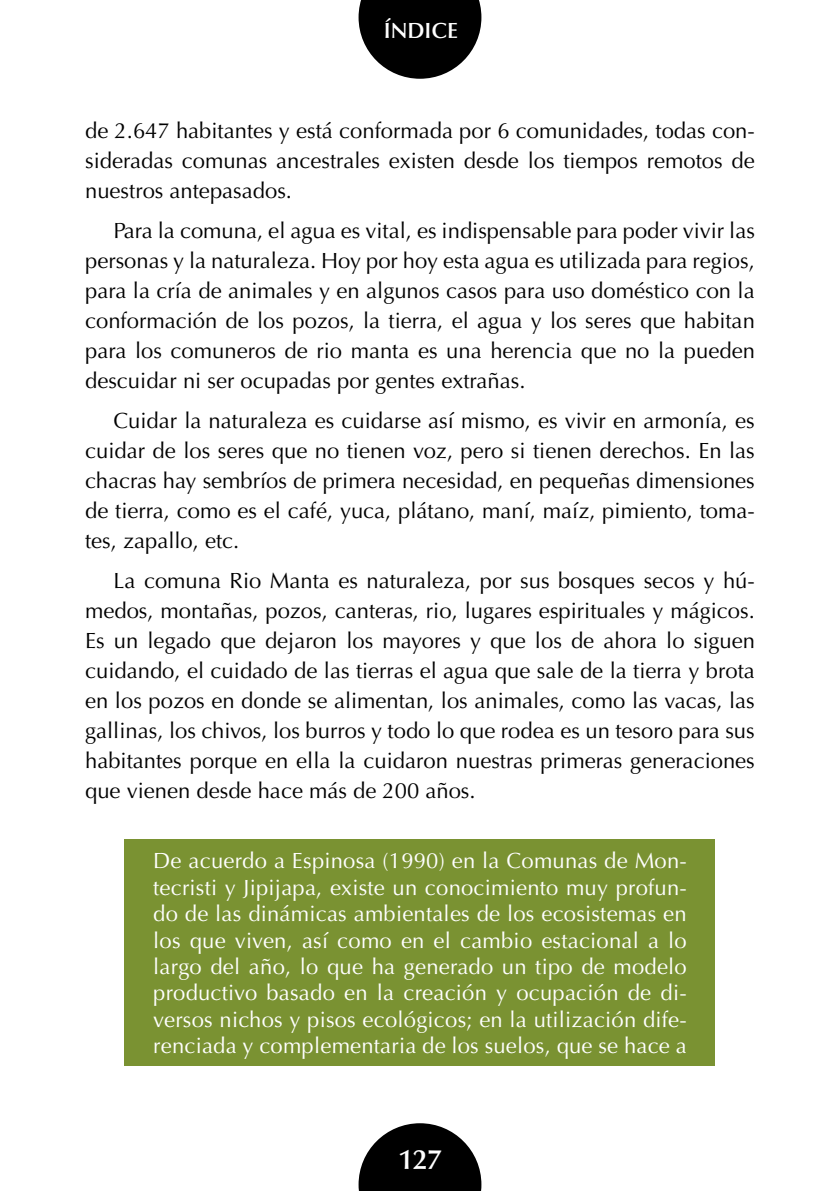
<style>
.page{position:relative;width:840px;height:1191px;background:#fff}
.page>*{position:absolute;margin:0;border:0;box-sizing:border-box;transform-origin:0 0}
.t1{font:600 28px "Optima LT Std";color:#fff}
.t2{font:22px/30px "Optima LT Std";color:#000;text-align:justify}
.t3{font:22px/26.4px "Optima LT Std";letter-spacing:.01em;color:#fff;text-align:justify}
.t4{font:600 22px "Optima LT Std";color:#fff}
</style>
<div class="page">
<svg style="left:358px;top:1123px;width:123px;height:68px"></svg>
<svg style="left:358px;top:0;width:123px;height:79px"></svg>
<div style="left:125px;top:839px;width:589px;height:227px;background:#7a9232"></div>
<p class="t4" style="left:383px;top:18px;width:76px">ÍNDICE</p>
<p class="t2" style="left:85px;top:116px;width:670px">de 2.647 habitantes y está conformada por 6 comunidades, todas con&shy;sideradas comunas ancestrales existen desde los tiempos remotos de nuestros antepasados.</p>
<p class="t2" style="left:85px;top:216px;width:671px;text-indent:28px">Para la comuna, el agua es vital, es indispensable para poder vivir las personas y la naturaleza. Hoy por hoy esta agua es utilizada para regios, para la cría de animales y en algunos casos para uso doméstico con la conformación de los pozos, la tierra, el agua y los seres que habitan para los comuneros de rio manta es una herencia que no la pueden descuidar ni ser ocupadas por gentes extrañas.</p>
<p class="t2" style="left:85px;top:406px;width:670px;text-indent:28px">Cuidar la naturaleza es cuidarse así mismo, es vivir en armonía, es cuidar de los seres que no tienen voz, pero si tienen derechos. En las chacras hay sembríos de primera necesidad, en pequeñas dimensiones de tierra, como es el café, yuca, plátano, maní, maíz, pimiento, toma&shy;tes, zapallo, etc.</p>
<p class="t2" style="left:85px;top:566px;width:671px;text-indent:28px">La comuna Rio Manta es naturaleza, por sus bosques secos y hú&shy;medos, montañas, pozos, canteras, rio, lugares espirituales y mágicos.<br>Es un legado que dejaron los mayores y que los de ahora lo siguen cuidando, el cuidado de las tierras el agua que sale de la tierra y brota en los pozos en donde se alimentan, los animales, como las vacas, las gallinas, los chivos, los burros y todo lo que rodea es un tesoro para sus habitantes porque en ella la cuidaron nuestras primeras generaciones que vienen desde hace más de 200 años.</p>
<p class="t3" style="left:153px;top:848px;width:534px">De acuerdo a Espinosa (1990) en la Comunas de Mon&shy;tecristi y Jipijapa, existe un conocimiento muy profun&shy;do de las dinámicas ambientales de los ecosistemas en los que viven, así como en el cambio estacional a lo largo del año, lo que ha generado un tipo de modelo productivo basado en la creación y ocupación de di&shy;versos nichos y pisos ecológicos; en la utilización dife&shy;renciada y complementaria de los suelos, que se hace a</p>
<p class="t1" style="left:398px;top:1142px;width:45px">127</p>
</div>
